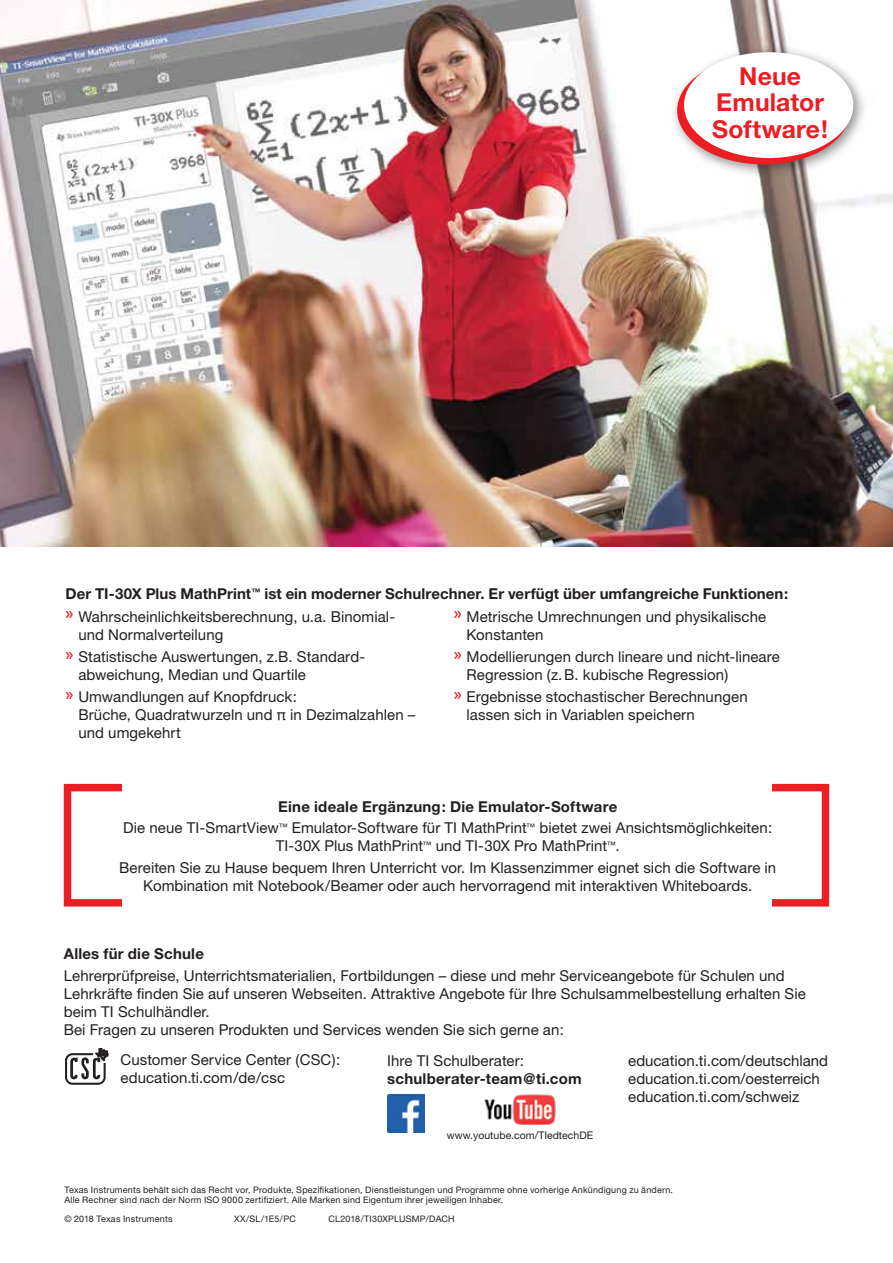
<style>
.page{position:relative;width:893px;height:1263px;background:#fff}
.page>*{position:absolute;margin:0;border:0;box-sizing:border-box;transform-origin:0 0}
.t1{font:700 24.75px/26.4px "Helvetica Neue";letter-spacing:.005em;color:#ed1d24;text-align:center}
.t2{font:15px/18px "Helvetica Neue";letter-spacing:.005em;color:#231f20}
.t3{font:700 15px/22.2px "Helvetica Neue";letter-spacing:.005em;color:#231f20}
.t4{font:10.5px "Helvetica Neue";color:#231f20}
.t5{font:9px/10.5px "Helvetica Neue";letter-spacing:.02em;color:#231f20}
.s1{font-family:"Myriad Pro";font-weight:600;font-size:18px;color:#ed1d24}
.s2{font-weight:400}
.s3{font-style:inherit}
.s4{font-weight:700}
</style>
<div class="page">
<div style="left:64px;top:784px;width:765px;height:122px;border:7px solid #ed1d24"></div>
<div style="left:123px;top:776px;width:649px;height:140px;background:#fff"></div>
<img style="left:0;top:0;width:893px;height:546px">
<div style="left:670px;top:45px;width:197px;height:133px;background:#231f20;opacity:.5"></div>
<div style="left:677px;top:56px;width:173px;height:108px;background:#ed1d24;border-radius:50%"></div>
<div style="left:684px;top:52px;width:169px;height:106px;background:#fff;border-radius:50%"></div>
<svg style="left:65px;top:1048px;width:43px;height:37px"></svg>
<img style="left:387px;top:1095px;width:38px;height:37px">
<img style="left:484px;top:1094px;width:72px;height:32px">
<h1 class="t1" style="left:712px;top:62px;width:117px">Neue<br>Emulator<br>Software!</h1>
<p class="t3" style="left:66px;top:582px;width:724px">Der TI-30X Plus MathPrint<sup>™</sup> ist ein moderner Schulrechner. Er verfügt über umfangreiche Funktionen: <span class="s1">»</span> <span class="s2">Wahrscheinlichkeitsberechnung, u.a. Binomial-</span></p>
<p class="t2" style="left:66px;top:623px;width:300px;line-height:22.2px;text-indent:13px">und Normalverteilung<br><span class="s1">»</span> Statistische Auswertungen, z.B. Standard-</p>
<p class="t2" style="left:66px;top:663px;width:242px;line-height:22.2px;text-indent:13px">abweichung, Median und Quartile <span class="s1">»</span> Umwandlungen auf Knopfdruck:</p>
<p class="t2" style="left:78px;top:705px;width:338px">Brüche, Quadratwurzeln und <span class="s3">π</span> in Dezimalzahlen – und umgekehrt</p>
<p class="t2" style="left:467px;top:607px;width:301px;text-indent:-13px"><span class="s1">»</span> Metrische Umrechnungen und physikalische<br>Konstanten</p>
<p class="t2" style="left:467px;top:647px;width:315px;text-indent:-13px"><span class="s1">»</span> Modellierungen durch lineare und nicht-lineare<br>Regression (z.B. kubische Regression)</p>
<p class="t2" style="left:467px;top:687px;width:283px;text-indent:-13px"><span class="s1">»</span> Ergebnisse stochastischer Berechnungen lassen sich in Variablen speichern</p>
<p class="t2" style="left:123px;top:796px;width:651px;line-height:20.7px;text-align:center"><span class="s4">Eine ideale Ergänzung: Die Emulator-Software<br></span>Die neue TI-SmartView<sup>™</sup> Emulator-Software für TI MathPrint<sup>™</sup> bietet zwei Ansichtsmöglichkeiten:</p>
<p class="t2" style="left:119px;top:834px;width:658px;line-height:22.2px;text-align:center">TI-30X Plus MathPrint<sup>™</sup> und TI-30X Pro MathPrint<sup>™</sup>.<br>Bereiten Sie zu Hause bequem Ihren Unterricht vor. Im Klassenzimmer eignet sich die Software in</p>
<p class="t2" style="left:143px;top:876px;width:610px">Kombination mit Notebook/Beamer oder auch hervorragend mit interaktiven Whiteboards.</p>
<p class="t3" style="left:64px;top:942px;width:142px">Alles für die Schule</p>
<p class="t2" style="left:64px;top:966px;width:743px">Lehrerprüfpreise, Unterrichtsmaterialien, Fortbildungen – diese und mehr Serviceangebote für Schulen und Lehrkräfte finden Sie auf unseren Webseiten. Attraktive Angebote für Ihre Schulsammelbestellung erhalten Sie beim TI Schulhändler.<br>Bei Fragen zu unseren Produkten und Services wenden Sie sich gerne an:</p>
<p class="t2" style="left:120px;top:1051px;width:221px">Customer Service Center (CSC): education.ti.com/de/csc</p>
<p class="t2" style="left:387px;top:1051px;width:138px">Ihre TI Schulberater:</p>
<p class="t3" style="left:387px;top:1067px;width:196px">schulberater-team@ti.com</p>
<p class="t2" style="left:628px;top:1051px;width:201px">education.ti.com/deutschland education.ti.com/oesterreich education.ti.com/schweiz</p>
<p class="t4" style="left:447px;top:1129px;width:148px">www.youtube.com/TIedtechDE</p>
<p class="t5" style="left:64px;top:1184px;width:610px">Texas Instruments behält sich das Recht vor, Produkte, Spezifikationen, Dienstleistungen und Programme ohne vorherige Ankündigung zu ändern.<br>Alle Rechner sind nach der Norm ISO 9000 zertifiziert. Alle Marken sind Eigentum ihrer jeweiligen Inhaber.</p>
<p class="t5" style="left:64px;top:1214px;width:110px">© 2018 Texas Instruments</p>
<p class="t5" style="left:234px;top:1214px;width:63px">XX/SL/1E5/PC</p>
<p class="t5" style="left:328px;top:1214px;width:128px">CL2018/TI30XPLUSMP/DACH</p>
</div>
